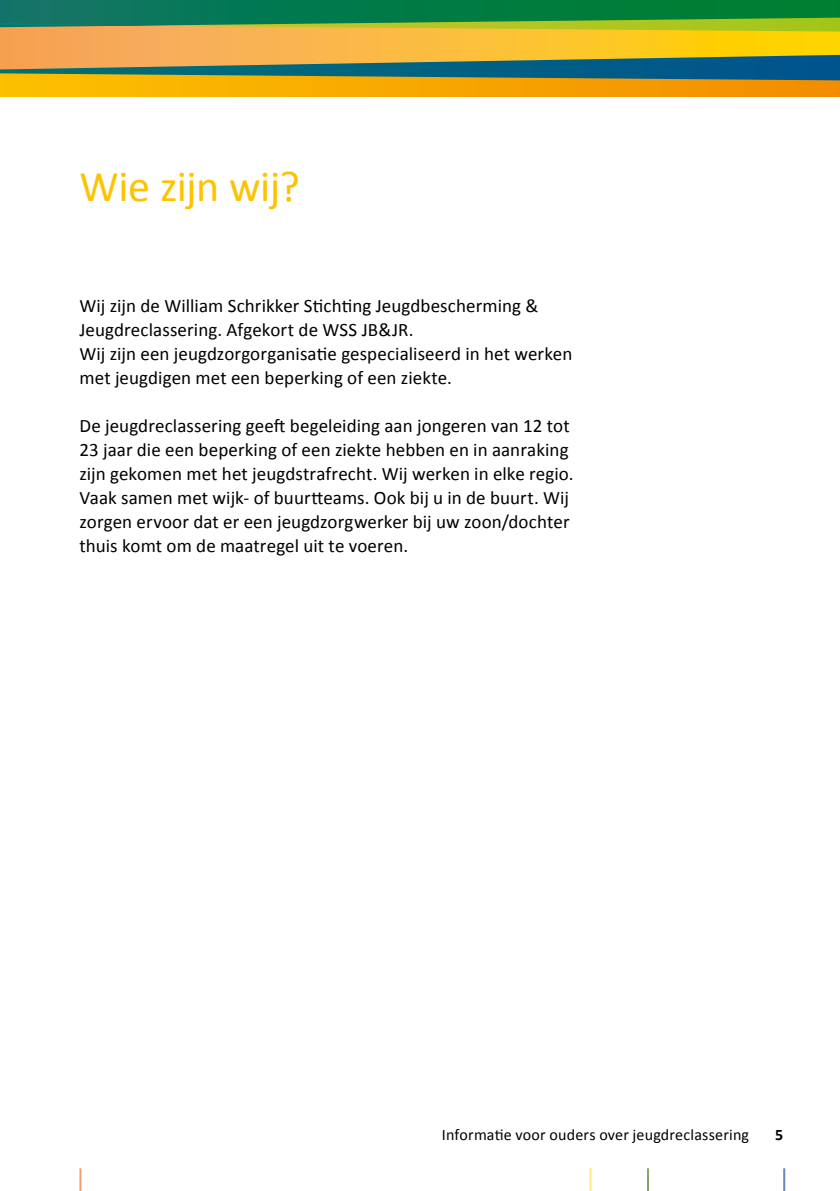
<style>
.page{position:relative;width:840px;height:1191px;background:#fff}
.page>*{position:absolute;margin:0;border:0;box-sizing:border-box;transform-origin:0 0}
.t1{font:44px "Calibri";letter-spacing:-.01em;color:#fdc300}
.t2{font:19px/24px "Calibri";letter-spacing:.005em;color:#000}
.t3{font:16px "Calibri";letter-spacing:.01em;color:#000}
.t4{font:700 16px "Calibri";color:#000}
</style>
<div class="page">
<div style="left:0;top:72px;width:839px;height:24px;background:linear-gradient(to right,#fdc100,#f28d00)"></div>
<svg style="left:0;top:37px;width:839px;height:18px;background:#fabc37"></svg>
<div style="left:0;top:0;width:839px;height:26px;background:linear-gradient(to right,#0d7566,#007f2a)"></div>
<svg style="left:0;top:55px;width:839px;height:26px;background:#6c825e"></svg>
<svg style="left:0;top:6px;width:839px;height:31px;background:#69993f"></svg>
<hr style="left:79px;top:1168px;width:2px;height:23px;background:#f49c70">
<hr style="left:589px;top:1168px;width:2px;height:23px;background:#ffe980">
<hr style="left:646px;top:1168px;width:2px;height:23px;background:#84a66c">
<hr style="left:782px;top:1168px;width:2px;height:23px;background:#6289b8">
<h1 class="t1" style="left:79px;top:159px;width:222px">Wie zijn wij?</h1>
<p class="t2" style="left:79px;top:293px;width:494px">Wij zijn de William Schrikker Stichting Jeugdbescherming &amp; Jeugdreclassering. Afgekort de WSS JB&amp;JR.<br>Wij zijn een jeugdzorgorganisatie gespecialiseerd in het werken met jeugdigen met een beperking of een ziekte.</p>
<p class="t2" style="left:79px;top:413px;width:495px">De jeugdreclassering geeft begeleiding aan jongeren van 12 tot 23 jaar die een beperking of een ziekte hebben en in aanraking zijn gekomen met het jeugdstrafrecht. Wij werken in elke regio.<br>Vaak samen met wijk- of buurtteams. Ook bij u in de buurt. Wij zorgen ervoor dat er een jeugdzorgwerker bij uw zoon/dochter thuis komt om de maatregel uit te voeren.</p>
<p class="t3" style="left:441px;top:1125px;width:308px">Informatie voor ouders over jeugdreclassering</p>
<p class="t4" style="left:774px;top:1125px;width:10px">5</p>
</div>
